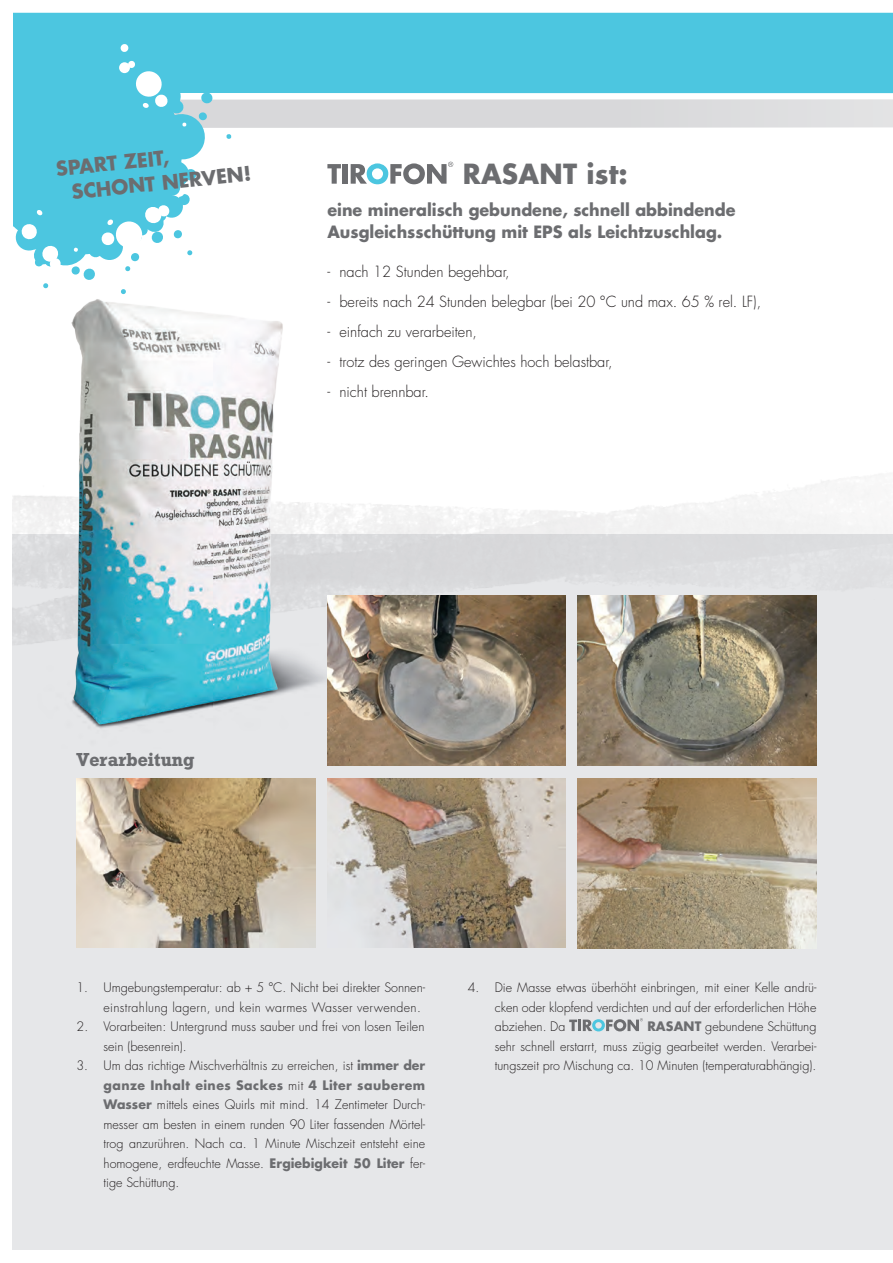
<style>
.page{position:relative;width:893px;height:1263px;background:#fff}
.page>*{position:absolute;margin:0;border:0;box-sizing:border-box;transform-origin:0 0}
.t1{font:700 27px "Futura";letter-spacing:.01em;color:#6c6d70}
.t2{font:700 19.5px/24.5px "Futura";color:#6c6d70}
.t3{font:500 19.5px "Roctus T";color:#6c6d70}
.t4{font:700 16.5px/22.5px "Futura";color:#6c6d70}
.t5{font:300 15px "Futura";color:#231f20}
.t6{font:300 12.75px/19.5px "Futura";color:#231f20;text-align:justify}
.s1{font-weight:700;color:#6c6d70}
</style>
<div class="page">
<svg style="left:213px;top:101px;width:680px;height:27px;background:#dadadc"></svg>
<svg style="left:13px;top:12px;width:880px;height:89px"></svg>
<div style="left:213px;top:13px;width:680px;height:80px;background:#4cc6e0"></div>
<div style="left:13px;top:534px;width:880px;height:716px;background:#e6e7e9"></div>
<svg style="left:226px;top:134px;width:6px;height:5px"></svg>
<svg style="left:13px;top:13px;width:200px;height:262px"></svg>
<div style="left:119px;top:62px;width:11px;height:11px;background:#fff;border-radius:50%"></div>
<svg style="left:327px;top:164px;width:14px;height:20px"></svg>
<div style="left:342px;top:164px;width:6px;height:20px;background:#6c6d70"></div>
<svg style="left:351px;top:162px;width:102px;height:22px"></svg>
<svg style="left:569px;top:1018px;width:74px;height:13px"></svg>
<img style="left:327px;top:778px;width:239px;height:170px">
<img style="left:578px;top:778px;width:238px;height:170px">
<img style="left:77px;top:778px;width:238px;height:170px">
<img style="left:13px;top:474px;width:875px;height:247px">
<img style="left:29px;top:275px;width:332px;height:453px">
<img style="left:327px;top:595px;width:239px;height:170px">
<img style="left:578px;top:595px;width:238px;height:170px">
<h2 class="t2" style="left:68px;top:155px;width:182px;text-indent:-13px;rotate:-6deg">SPART ZEIT,<br>SCHONT NERVEN!</h2>
<h1 class="t1" style="left:463px;top:155px;width:166px">RASANT ist:</h1>
<p class="t4" style="left:327px;top:198px;width:410px">eine mineralisch gebundene, schnell abbindende<br>Ausgleichsschüttung mit EPS als Leichtzuschlag.</p>
<p class="t5" style="left:327px;top:262px;width:184px">- nach 12 Stunden begehbar,</p>
<p class="t5" style="left:327px;top:292px;width:435px">- bereits nach 24 Stunden belegbar (bei 20 °C und max. 65 % rel. LF),</p>
<p class="t5" style="left:327px;top:322px;width:151px">- einfach zu verarbeiten,</p>
<p class="t5" style="left:327px;top:352px;width:287px">- trotz des geringen Gewichtes hoch belastbar,</p>
<p class="t5" style="left:327px;top:382px;width:103px">- nicht brennbar.</p>
<h2 class="t3" style="left:77px;top:748px;width:119px">Verarbeitung</h2>
<p class="t6" style="left:104px;top:978px;width:323px;text-indent:-27px">1. Umgebungstemperatur: ab + 5 °C. Nicht bei direkter Sonnen&shy;einstrahlung lagern, und kein warmes Wasser verwenden.</p>
<p class="t6" style="left:104px;top:1017px;width:322px;text-indent:-27px">2. Vorarbeiten: Untergrund muss sauber und frei von losen Teilen sein (besenrein).</p>
<p class="t6" style="left:104px;top:1056px;width:323px;text-indent:-27px">3. Um das richtige Mischverhältnis zu erreichen, ist <span class="s1">immer der ganze Inhalt eines Sackes</span> mit <span class="s1">4 Liter sauberem Wasser</span> mittels eines Quirls mit mind. 14 Zentimeter Durch&shy;messer am besten in einem runden 90 Liter fassenden Mörtel&shy;trog anzurühren. Nach ca. 1 Minute Mischzeit entsteht eine homogene, erdfeuchte Masse. <span class="s1">Ergiebigkeit 50 Liter</span> fer&shy;tige Schüttung.</p>
<p class="t6" style="left:495px;top:978px;width:323px;text-indent:-27px">4. Die Masse etwas überhöht einbringen, mit einer Kelle andrü&shy;cken oder klopfend verdichten und auf der erforderlichen Höhe abziehen. Da</p>
<p class="t6" style="left:495px;top:1017px;width:323px;text-indent:153px"><span class="s1">RASANT</span> gebundene Schüttung sehr schnell erstarrt, muss zügig gearbeitet werden. Verarbei&shy;tungszeit pro Mischung ca. 10 Minuten (temperaturabhängig).</p>
</div>
